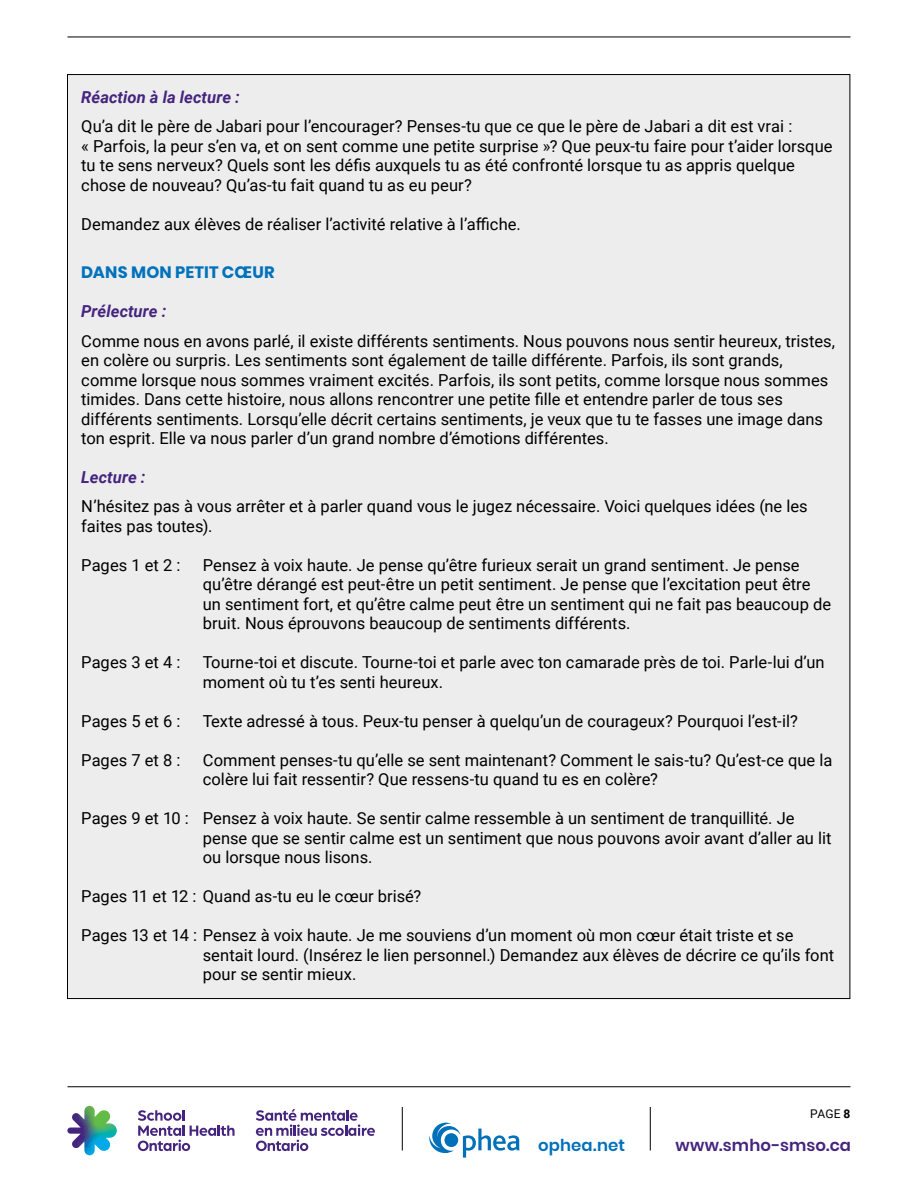
<style>
.page{position:relative;width:918px;height:1188px;background:#fff}
.page>*{position:absolute;margin:0;border:0;box-sizing:border-box;transform-origin:0 0}
.P_Body_Copy_black_11{font:16.5px/19.5px "Roboto";color:#000}
.Body_with_1p_after{font:16.5px/19.5px "Roboto";color:#000}
.Body_Copy___Before_D{font:italic 700 16.5px "Roboto";letter-spacing:.005em;color:#45247e}
.Book_name{font:700 16.5px "Poppins";letter-spacing:.01em;color:#0072bc}
.ToC_-_Secondary{font:600 16.5px "Poppins";letter-spacing:.005em;color:#45247e}
.t1{font:600 16.5px "Poppins";letter-spacing:.005em;color:#0070b9}
.t2{font:12px "Roboto";color:#000}
.s1{font-weight:700}
</style>
<div class="page">
<hr style="left:68px;top:37px;width:782px;height:1px;background:#000">
<hr style="left:68px;top:1086px;width:782px;height:1px;background:#000">
<svg style="left:67px;top:1106px;width:50px;height:49px"></svg>
<svg style="left:256px;top:1109px;width:119px;height:42px"></svg>
<svg style="left:138px;top:1110px;width:97px;height:41px"></svg>
<svg style="left:429px;top:1123px;width:91px;height:35px"></svg>
<hr style="left:402px;top:1107px;width:1px;height:43px;background:#000">
<hr style="left:650px;top:1107px;width:1px;height:43px;background:#000">
<div style="left:68px;top:75px;width:782px;height:924px;background:#ededee"></div>
<p class="Body_Copy___Before_D" style="left:81px;top:85px;width:160px">Réaction à la lecture :</p>
<p class="Body_with_1p_after" style="left:81px;top:116px;width:753px">Qu’a dit le père de Jabari pour l’encourager? Penses-tu que ce que le père de Jabari a dit est vrai :<br>« Parfois, la peur s’en va, et on sent comme une petite surprise »? Que peux-tu faire pour t’aider lorsque tu te sens nerveux? Quels sont les défis auxquels tu as été confronté lorsque tu as appris quelque chose de nouveau? Qu’as-tu fait quand tu as eu peur?</p>
<p class="P_Body_Copy_black_11" style="left:81px;top:213px;width:441px">Demandez aux élèves de réaliser l’activité relative à l’affiche.</p>
<p class="Book_name" style="left:81px;top:263px;width:195px">DANS MON PETIT CŒUR</p>
<p class="Body_Copy___Before_D" style="left:81px;top:300px;width:87px">Prélecture :</p>
<p class="P_Body_Copy_black_11" style="left:81px;top:330px;width:755px">Comme nous en avons parlé, il existe différents sentiments. Nous pouvons nous sentir heureux, tristes, en colère ou surpris. Les sentiments sont également de taille différente. Parfois, ils sont grands, comme lorsque nous sommes vraiment excités. Parfois, ils sont petits, comme lorsque nous sommes timides. Dans cette histoire, nous allons rencontrer une petite fille et entendre parler de tous ses différents sentiments. Lorsqu’elle décrit certains sentiments, je veux que tu te fasses une image dans ton esprit. Elle va nous parler d’un grand nombre d’émotions différentes.</p>
<p class="Body_Copy___Before_D" style="left:81px;top:466px;width:66px">Lecture :</p>
<p class="Body_with_1p_after" style="left:81px;top:496px;width:728px">N’hésitez pas à vous arrêter et à parler quand vous le jugez nécessaire. Voici quelques idées (ne les faites pas toutes).</p>
<p class="P_Body_Copy_black_11" style="left:81px;top:555px;width:101px">Pages 1 et 2 :</p>
<p class="P_Body_Copy_black_11" style="left:203px;top:555px;width:630px">Pensez à voix haute. Je pense qu’être furieux serait un grand sentiment. Je pense qu’être dérangé est peut-être un petit sentiment. Je pense que l’excitation peut être un sentiment fort, et qu’être calme peut être un sentiment qui ne fait pas beaucoup de bruit. Nous éprouvons beaucoup de sentiments différents.</p>
<p class="P_Body_Copy_black_11" style="left:81px;top:652px;width:101px">Pages 3 et 4 :</p>
<p class="P_Body_Copy_black_11" style="left:203px;top:652px;width:623px">Tourne-toi et discute. Tourne-toi et parle avec ton camarade près de toi. Parle-lui d’un moment où tu t’es senti heureux.</p>
<p class="P_Body_Copy_black_11" style="left:81px;top:711px;width:101px">Pages 5 et 6 :</p>
<p class="P_Body_Copy_black_11" style="left:203px;top:711px;width:597px">Texte adressé à tous. Peux-tu penser à quelqu’un de courageux? Pourquoi l’est-il?</p>
<p class="P_Body_Copy_black_11" style="left:81px;top:750px;width:101px">Pages 7 et 8 :</p>
<p class="P_Body_Copy_black_11" style="left:203px;top:750px;width:631px">Comment penses-tu qu’elle se sent maintenant? Comment le sais-tu? Qu’est-ce que la colère lui fait ressentir? Que ressens-tu quand tu es en colère?</p>
<p class="P_Body_Copy_black_11" style="left:203px;top:808px;width:630px;text-indent:-121px">Pages 9 et 10 : Pensez à voix haute. Se sentir calme ressemble à un sentiment de tranquillité. Je pense que se sentir calme est un sentiment que nous pouvons avoir avant d’aller au lit ou lorsque nous lisons.</p>
<p class="P_Body_Copy_black_11" style="left:81px;top:886px;width:341px">Pages 11 et 12 : Quand as-tu eu le cœur brisé?</p>
<p class="P_Body_Copy_black_11" style="left:203px;top:925px;width:633px;text-indent:-121px">Pages 13 et 14 : Pensez à voix haute. Je me souviens d’un moment où mon cœur était triste et se sentait lourd. (Insérez le lien personnel.) Demandez aux élèves de décrire ce qu’ils font pour se sentir mieux.</p>
<p class="t2" style="left:810px;top:1105px;width:42px">PAGE <span class="s1">8</span></p>
<p class="t1" style="left:538px;top:1135px;width:88px">ophea.net</p>
<p class="ToC_-_Secondary" style="left:675px;top:1135px;width:177px">www.smho-smso.ca</p>
</div>
